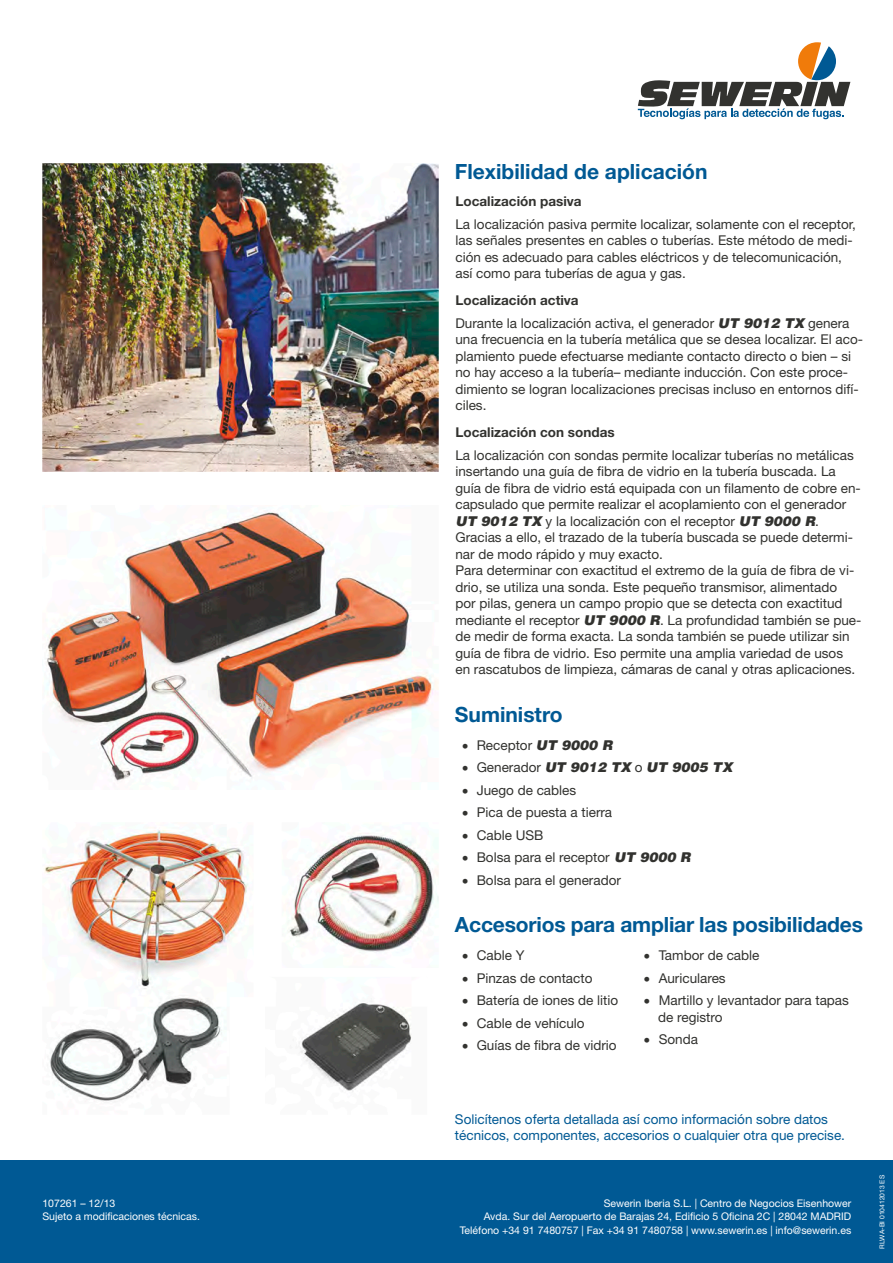
<style>
.page{position:relative;width:893px;height:1263px;background:#fff}
.page>*{position:absolute;margin:0;border:0;box-sizing:border-box;transform-origin:0 0}
.t1{font:700 21px "Helvetica Neue LT";letter-spacing:-.01em;color:#005994}
.t2{font:13.5px/16.5px "Helvetica Neue LT";color:#32322f}
.t3{font:13.5px/15.8px "Helvetica Neue LT";color:#005994}
.t4{font:700 13.5px "Helvetica Neue LT";color:#32322f}
.t5{font:13.5px "Airbus Special";color:#32322f}
.t6{font:13.5px/22.5px "Symbol";color:#32322f;text-align:justify}
.t7{font:10.5px/13.5px "Helvetica Neue LT";color:#fff}
.t8{font:6.75px "Helvetica Neue LT";color:#fff}
.s1{font-weight:700}
.s2{font-family:"Airbus Special"}
.s3{font-family:"Helvetica Neue LT"}
</style>
<div class="page">
<img style="left:42px;top:163px;width:396px;height:309px">
<img style="left:45px;top:508px;width:393px;height:273px">
<img style="left:44px;top:827px;width:394px;height:275px">
<svg style="left:638px;top:42px;width:212px;height:77px"></svg>
<div style="left:0;top:1161px;width:893px;height:102px;background:#005994"></div>
<h1 class="t1" style="left:455px;top:164px;width:254px">Flexibilidad de aplicación</h1>
<p class="t4" style="left:455px;top:197px;width:128px">Localización pasiva</p>
<p class="t2" style="left:455px;top:217px;width:402px">La localización pasiva permite localizar, solamente con el receptor, las señales presentes en cables o tuberías. Este método de medi&shy;ción es adecuado para cables eléctricos y de telecomunicación, así como para tuberías de agua y gas.</p>
<p class="t2" style="left:455px;top:291px;width:396px;line-height:22.5px"><span class="s1">Localización activa<br></span>Durante la localización activa, el generador <span class="s2">UT 9012 TX</span> genera</p>
<p class="t2" style="left:455px;top:333px;width:409px">una frecuencia en la tubería metálica que se desea localizar. El aco&shy;plamiento puede efectuarse mediante contacto directo o bien – si no hay acceso a la tubería– mediante inducción. Con este proce&shy;dimiento se logran localizaciones precisas incluso en entornos difí&shy;ciles.</p>
<p class="t4" style="left:455px;top:428px;width:161px">Localización con sondas</p>
<p class="t2" style="left:455px;top:448px;width:407px">La localización con sondas permite localizar tuberías no metálicas insertando una guía de fibra de vidrio en la tubería buscada. La guía de fibra de vidrio está equipada con un filamento de cobre en&shy;capsulado que permite realizar el acoplamiento con el generador <span class="s2">UT 9012 TX</span> y la localización con el receptor <span class="s2">UT 9000 R</span>.<br>Gracias a ello, el trazado de la tubería buscada se puede determi&shy;nar de modo rápido y muy exacto.<br>Para determinar con exactitud el extremo de la guía de fibra de vi&shy;drio, se utiliza una sonda. Este pequeño transmisor, alimentado<br>por pilas, genera un campo propio que se detecta con exactitud mediante el receptor <span class="s2">UT 9000 R</span>. La profundidad también se pue&shy;de medir de forma exacta. La sonda también se puede utilizar sin guía de fibra de vidrio. Eso permite una amplia variedad de usos<br>en rascatubos de limpieza, cámaras de canal y otras aplicaciones.</p>
<h1 class="t1" style="left:455px;top:707px;width:109px">Suministro</h1>
<p class="t6" style="left:462px;top:735px;width:8px">• • • • • • •</p>
<p class="t2" style="left:477px;top:738px;width:137px">Receptor <span class="s2">UT 9000 R</span></p>
<p class="t5" style="left:477px;top:761px;width:257px"><span class="s3">Generador</span> UT 9012 TX <span class="s3">o</span> UT 9005 TX</p>
<p class="t2" style="left:477px;top:780px;width:216px;line-height:22.5px">Juego de cables<br>Pica de puesta a tierra<br>Cable USB<br>Bolsa para el receptor <span class="s2">UT 9000 R<br></span>Bolsa para el generador</p>
<h1 class="t1" style="left:455px;top:917px;width:410px">Accesorios para ampliar las posibilidades</h1>
<p class="t2" style="left:644px;top:948px;width:117px">• Tambor de cable</p>
<p class="t2" style="left:644px;top:971px;width:83px">• Auriculares</p>
<p class="t2" style="left:658px;top:993px;width:192px;text-indent:-14px">• Martillo y levantador para tapas de registro</p>
<p class="t2" style="left:644px;top:1032px;width:55px">• Sonda</p>
<p class="t6" style="left:462px;top:946px;width:8px">• • • • •</p>
<p class="t2" style="left:477px;top:945px;width:143px;line-height:22.5px">Cable Y<br>Pinzas de contacto<br>Batería de iones de litio<br>Cable de vehículo<br>Guías de fibra de vidrio</p>
<p class="t3" style="left:455px;top:1113px;width:392px">Solicítenos oferta detallada así como información sobre datos técnicos, componentes, accesorios o cualquier otra que precise.</p>
<p class="t7" style="left:42px;top:1197px;width:159px">107261 – 12/13<br>Sujeto a modificaciones técnicas.</p>
<p class="t7" style="left:460px;top:1197px;width:393px;text-align:right">Sewerin Iberia S.L. | Centro de Negocios Eisenhower<br>Avda. Sur del Aeropuerto de Barajas 24, Edificio 5 Oficina 2C | 28042 MADRID<br>Teléfono +34 91 7480757 | Fax +34 91 7480758 | www.sewerin.es | info@sewerin.es</p>
<p class="t8" style="left:879px;top:1248px;width:75px;rotate:-90deg">RLWA-BI 010412013 ES</p>
</div>
